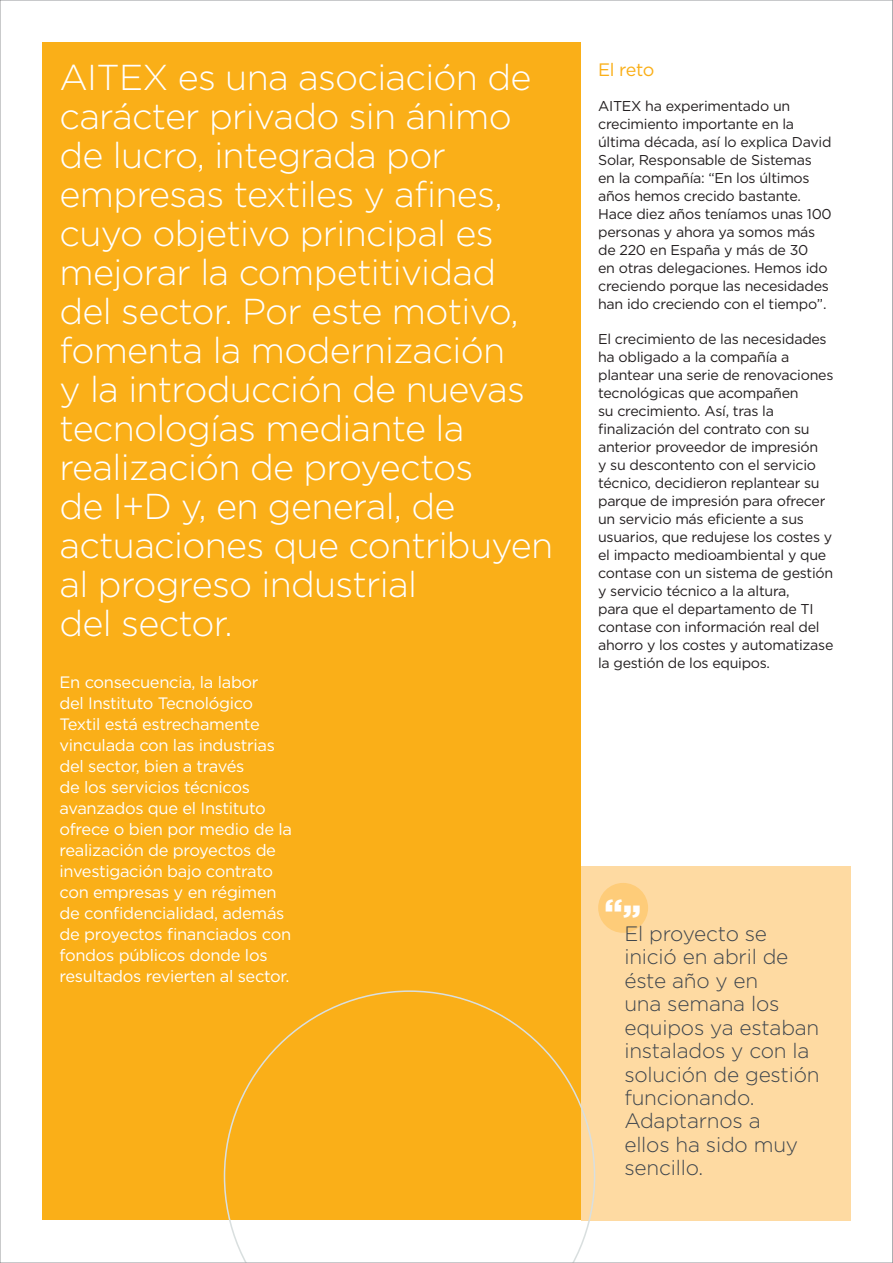
<style>
.page{position:relative;width:893px;height:1263px;background:#fff}
.page>*{position:absolute;margin:0;border:0;box-sizing:border-box;transform-origin:0 0}
.t1{font:300 36px/39px "Gotham";letter-spacing:-.02em;color:#fff}
.t2{font:300 20.85px/23.4px "Gotham";letter-spacing:-.01em;color:#3f464d}
.t3{font:18px "Gotham";letter-spacing:-.03em;color:#faaf18}
.t4{font:16.5px/21px "Gotham";letter-spacing:-.02em;color:#fff}
.t5{font:14.25px/18px "Gotham";letter-spacing:-.02em;color:#231f20}
</style>
<div class="page">
<div style="left:43px;top:43px;width:538px;height:1177px;background:#faaf18"></div>
<div style="left:581px;top:866px;width:269px;height:354px;background:#fedaa2"></div>
<div style="left:598px;top:883px;width:50px;height:50px;background:#fecc79;border-radius:50%"></div>
<svg style="left:224px;top:990px;width:371px;height:271px"></svg>
<svg style="left:892px;top:0;width:1px;height:1263px"></svg>
<p class="t1" style="left:60px;top:57px;width:495px">AITEX es una asociación de carácter privado sin ánimo de lucro, integrada por empresas textiles y afines, cuyo objetivo principal es mejorar la competitividad del sector. Por este motivo, fomenta la modernización<br>y la introducción de nuevas tecnologías mediante la realización de proyectos<br>de I+D y, en general, de actuaciones que contribuyen al progreso industrial<br>del sector.</p>
<p class="t4" style="left:60px;top:672px;width:234px">En consecuencia, la labor<br>del Instituto Tecnológico<br>Textil está estrechamente vinculada con las industrias del sector, bien a través<br>de los servicios técnicos avanzados que el Instituto ofrece o bien por medio de la realización de proyectos de investigación bajo contrato con empresas y en régimen de confidencialidad, además de proyectos financiados con fondos públicos donde los resultados revierten al sector.</p>
<p class="t3" style="left:598px;top:58px;width:58px">El reto</p>
<p class="t5" style="left:598px;top:97px;width:235px">AITEX ha experimentado un crecimiento importante en la última década, así lo explica David<br>Solar, Responsable de Sistemas en la compañía: “En los últimos años hemos crecido bastante.<br>Hace diez años teníamos unas 100 personas y ahora ya somos más de 220 en España y más de 30<br>en otras delegaciones. Hemos ido creciendo porque las necesidades han ido creciendo con el tiempo”.</p>
<p class="t5" style="left:598px;top:329px;width:237px">El crecimiento de las necesidades ha obligado a la compañía a plantear una serie de renovaciones tecnológicas que acompañen<br>su crecimiento. Así, tras la finalización del contrato con su anterior proveedor de impresión<br>y su descontento con el servicio técnico, decidieron replantear su parque de impresión para ofrecer un servicio más eficiente a sus usuarios, que redujese los costes y el impacto medioambiental y que contase con un sistema de gestión y servicio técnico a la altura,<br>para que el departamento de TI contase con información real del ahorro y los costes y automatizase la gestión de los equipos.</p>
<h2 class="t2" style="left:624px;top:921px;width:197px;text-indent:-20px"><sup>“”</sup>El proyecto se inició en abril de éste año y en<br>una semana los equipos ya estaban instalados y con la solución de gestión funcionando.<br>Adaptarnos a<br>ellos ha sido muy sencillo.</h2>
</div>
